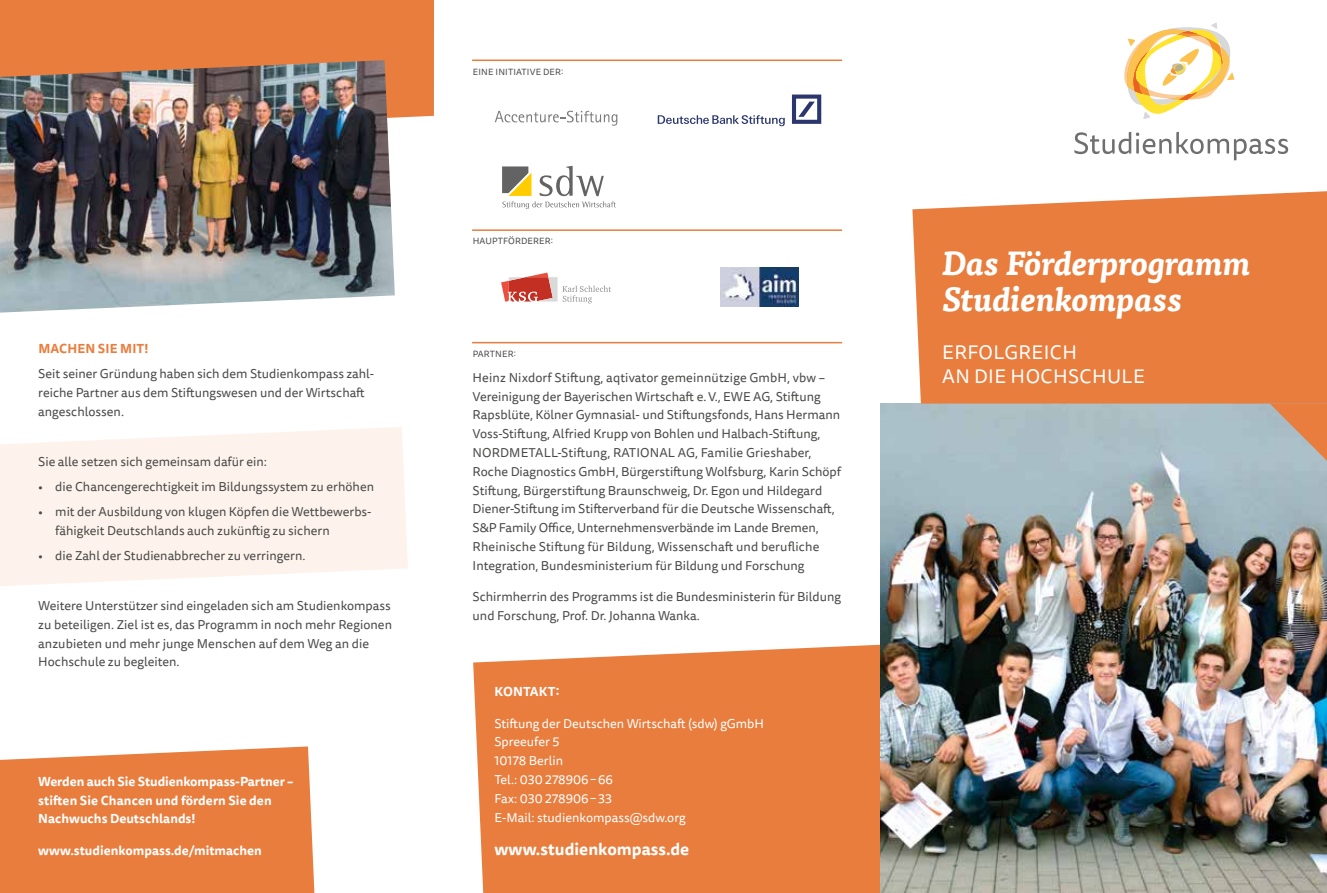
<style>
.page{position:relative;width:1327px;height:893px;background:#fff}
.page>*{position:absolute;margin:0;border:0;box-sizing:border-box;transform-origin:0 0}
.t1{font:italic 700 33px/36px "Tisa Pro";letter-spacing:.005em;color:#fff}
.t2{font:19.5px/24px "Tisa Sans Pro";letter-spacing:.02em;color:#fff}
.t3{font:700 16.5px "Tisa Sans Pro";color:#fff}
.t4{font:12.75px/18.8px "Tisa Sans Pro";color:#4a4a49}
.t5{font:700 12.75px/18.8px "Tisa Sans Pro";color:#fff}
.t6{font:12.75px/18.9px "Tisa Sans Pro";color:#fff}
.t7{font:700 12.75px "Tisa Sans Pro";letter-spacing:.01em;color:#e87d3d}
.t8{font:9px "Tisa Sans Pro";letter-spacing:.02em;color:#4a4a49}
</style>
<div class="page">
<div style="left:473px;top:645px;width:407px;height:248px;background:#e87d3d"></div>
<img style="left:880px;top:404px;width:447px;height:489px">
<svg style="left:658px;top:95px;width:163px;height:31px"></svg>
<svg style="left:502px;top:166px;width:114px;height:43px"></svg>
<svg style="left:501px;top:273px;width:110px;height:30px"></svg>
<svg style="left:495px;top:111px;width:122px;height:15px"></svg>
<hr style="left:472px;top:229px;width:370px;height:2px;background:#e87d3d">
<hr style="left:472px;top:60px;width:370px;height:1px;background:#e87d3d">
<hr style="left:472px;top:342px;width:370px;height:1px;background:#e87d3d">
<img style="left:720px;top:267px;width:79px;height:40px">
<svg style="left:1124px;top:23px;width:111px;height:96px"></svg>
<svg style="left:1074px;top:132px;width:214px;height:28px"></svg>
<div style="left:0;top:746px;width:314px;height:147px;background:#e87d3d"></div>
<svg style="left:0;top:427px;width:408px;height:159px;background:#fdf4ee"></svg>
<div style="left:912px;top:191px;width:415px;height:213px;background:#e87d3d"></div>
<div style="left:0;top:0;width:434px;height:118px;background:#e87d3d"></div>
<img style="left:0;top:60px;width:395px;height:253px">
<svg style="left:1269px;top:404px;width:58px;height:57px;background:#c89e83"></svg>
<p class="t7" style="left:38px;top:339px;width:112px">MACHEN SIE MIT!</p>
<p class="t4" style="left:38px;top:365px;width:337px">Seit seiner Gründung haben sich dem Studienkompass zahl&shy;reiche Partner aus dem Stiftungswesen und der Wirtschaft angeschlossen.</p>
<p class="t4" style="left:38px;top:452px;width:230px">Sie alle setzen sich gemeinsam dafür ein:</p>
<p class="t4" style="left:38px;top:477px;width:337px">• die Chancengerechtigkeit im Bildungssystem zu erhöhen</p>
<p class="t4" style="left:55px;top:503px;width:317px;text-indent:-17px">• mit der Ausbildung von klugen Köpfen die Wettbewerbs&shy;fähigkeit Deutschlands auch zukünftig zu sichern</p>
<p class="t4" style="left:38px;top:546px;width:269px">• die Zahl der Studienabbrecher zu verringern.</p>
<p class="t4" style="left:38px;top:597px;width:355px">Weitere Unterstützer sind eingeladen sich am Studienkompass zu beteiligen. Ziel ist es, das Programm in noch mehr Regionen anzubieten und mehr junge Menschen auf dem Weg an die Hochschule zu begleiten.</p>
<p class="t5" style="left:38px;top:772px;width:257px">Werden auch Sie Studienkompass-Partner – stiften Sie Chancen und fördern Sie den<br>Nachwuchs Deutschlands!</p>
<p class="t5" style="left:38px;top:841px;width:225px">www.studienkompass.de/mitmachen</p>
<p class="t8" style="left:473px;top:65px;width:92px">EINE INITIATIVE DER:</p>
<p class="t8" style="left:473px;top:235px;width:82px">HAUPTFÖRDERER:</p>
<p class="t8" style="left:473px;top:348px;width:45px">PARTNER:</p>
<p class="t4" style="left:472px;top:368px;width:370px">Heinz Nixdorf Stiftung, aqtivator gemeinnützige GmbH, vbw – Vereinigung der Bayerischen Wirtschaft e.V., EWE AG, Stiftung Rapsblüte, Kölner Gymnasial- und Stiftungsfonds, Hans Hermann Voss-Stiftung, Alfried Krupp von Bohlen und Halbach-Stiftung, NORDMETALL-Stiftung, RATIONAL AG, Familie Grieshaber, Roche Diagnostics GmbH, Bürgerstiftung Wolfsburg, Karin Schöpf Stiftung, Bürgerstiftung Braunschweig, Dr. Egon und Hildegard Diener-Stiftung im Stifterverband für die Deutsche Wissenschaft, S&amp;P Family Office, Unternehmensverbände im Lande Bremen, Rheinische Stiftung für Bildung, Wissenschaft und berufliche Integration, Bundesministerium für Bildung und Forschung</p>
<p class="t4" style="left:472px;top:588px;width:370px">Schirmherrin des Programms ist die Bundesministerin für Bildung und Forschung, Prof. Dr. Johanna Wanka.</p>
<p class="t5" style="left:494px;top:682px;width:66px">KONTAKT:</p>
<p class="t6" style="left:494px;top:714px;width:271px">Stiftung der Deutschen Wirtschaft (sdw) gGmbH<br>Spreeufer 5<br>10178 Berlin<br>Tel.: 030 278906–66<br>Fax: 030 278906–33<br>E-Mail: studienkompass@sdw.org</p>
<p class="t3" style="left:494px;top:837px;width:196px">www.studienkompass.de</p>
<h1 class="t1" style="left:942px;top:243px;width:310px">Das Förderprogramm<br>Studienkompass</h1>
<h2 class="t2" style="left:942px;top:340px;width:204px">ERFOLGREICH<br>AN DIE HOCHSCHULE</h2>
</div>
